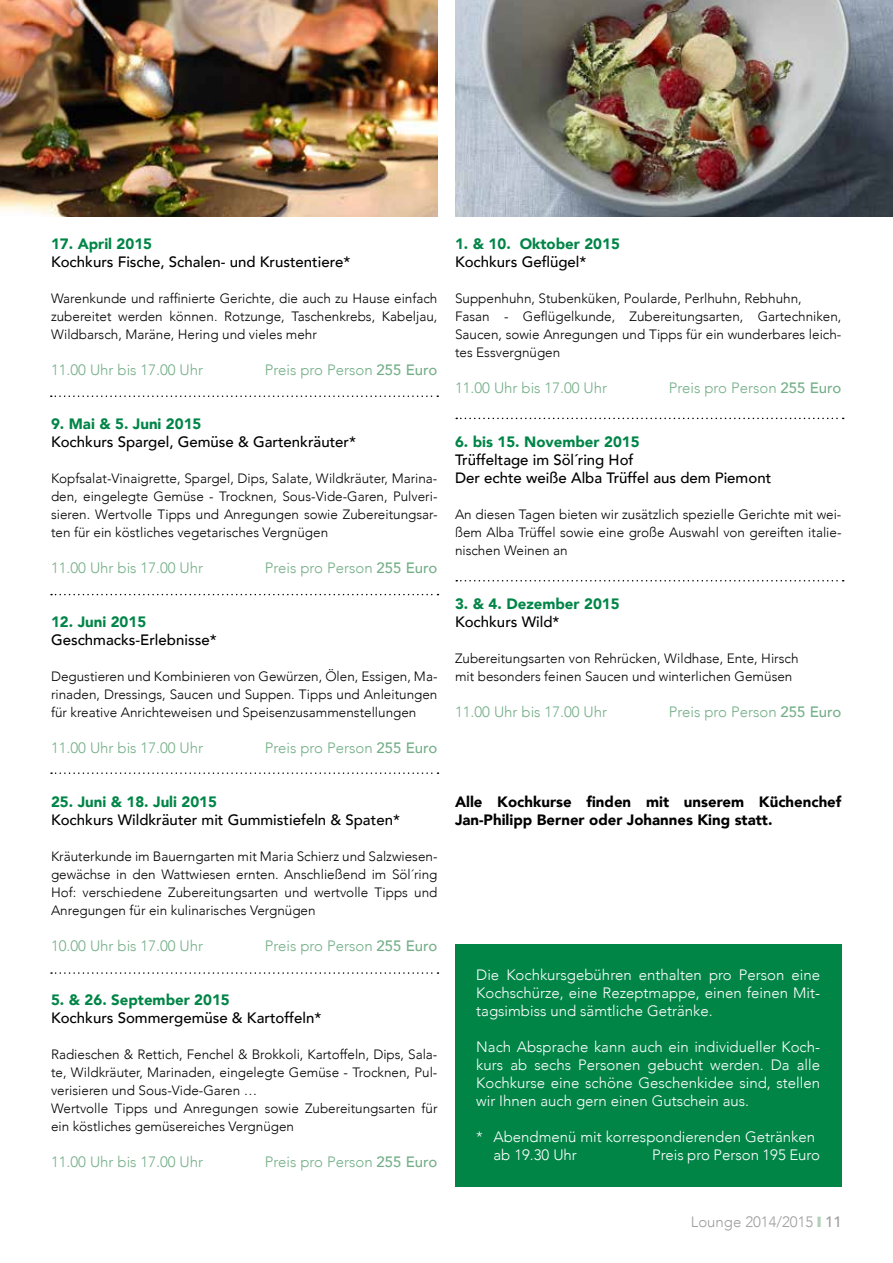
<style>
.page{position:relative;width:893px;height:1263px;background:#fff}
.page>*{position:absolute;margin:0;border:0;box-sizing:border-box;transform-origin:0 0}
.t1{font:300 15px/18px "Avenir";color:#fff;text-align:justify}
.t2{font:300 15px "Avenir";color:#75af88}
.t3{font:500 15px/18px "Avenir";color:#000}
.t4{font:900 15px "Avenir";color:#008547}
.t5{font:900 15px/18px "Avenir";color:#000}
.t6{font:300 15px "Avenir";color:#9d9d9c}
.t7{font:300 13.5px/18px "Avenir";color:#000;text-align:justify}
.s1{font-weight:500}
.s2{color:#b4d0b9}
</style>
<div class="page">
<div style="left:455px;top:944px;width:386px;height:242px;background:#008547"></div>
<img style="left:0;top:0;width:437px;height:217px">
<img style="left:455px;top:0;width:438px;height:217px">
<svg style="left:51px;top:395px;width:387px;height:2px"></svg>
<svg style="left:51px;top:594px;width:387px;height:1px"></svg>
<svg style="left:51px;top:772px;width:387px;height:2px"></svg>
<svg style="left:51px;top:972px;width:387px;height:2px"></svg>
<svg style="left:456px;top:418px;width:388px;height:1px"></svg>
<svg style="left:456px;top:580px;width:388px;height:1px"></svg>
<p class="t4" style="left:51px;top:231px;width:103px">17. April 2015</p>
<p class="t3" style="left:51px;top:252px;width:301px">Kochkurs Fische, Schalen- und Krustentiere*</p>
<p class="t7" style="left:51px;top:289px;width:388px">Warenkunde und raffinierte Gerichte, die auch zu Hause einfach zubereitet werden können. Rotzunge, Taschenkrebs, Kabeljau, Wildbarsch, Maräne, Hering und vieles mehr</p>
<p class="t2" style="left:51px;top:361px;width:154px">11.00 Uhr bis 17.00 Uhr</p>
<p class="t2" style="left:265px;top:361px;width:174px">Preis pro Person <span class="s1">255 Euro</span></p>
<p class="t4" style="left:51px;top:411px;width:152px">9. Mai &amp; 5. Juni 2015</p>
<p class="t3" style="left:51px;top:432px;width:307px">Kochkurs Spargel, Gemüse &amp; Gartenkräuter*</p>
<p class="t7" style="left:51px;top:469px;width:388px">Kopfsalat-Vinaigrette, Spargel, Dips, Salate, Wildkräuter, Marina&shy;den, eingelegte Gemüse - Trocknen, Sous-Vide-Garen, Pulveri&shy;sieren. Wertvolle Tipps und Anregungen sowie Zubereitungsar&shy;ten für ein köstliches vegetarisches Vergnügen</p>
<p class="t2" style="left:51px;top:559px;width:154px">11.00 Uhr bis 17.00 Uhr</p>
<p class="t2" style="left:265px;top:559px;width:174px">Preis pro Person <span class="s1">255 Euro</span></p>
<p class="t4" style="left:51px;top:609px;width:97px">12. Juni 2015</p>
<p class="t3" style="left:51px;top:630px;width:167px">Geschmacks-Erlebnisse*</p>
<p class="t7" style="left:51px;top:667px;width:388px">Degustieren und Kombinieren von Gewürzen, Ölen, Essigen, Ma&shy;rinaden, Dressings, Saucen und Suppen. Tipps und Anleitungen für kreative Anrichteweisen und Speisenzusammenstellungen</p>
<p class="t2" style="left:51px;top:739px;width:154px">11.00 Uhr bis 17.00 Uhr</p>
<p class="t2" style="left:265px;top:739px;width:174px">Preis pro Person <span class="s1">255 Euro</span></p>
<p class="t4" style="left:51px;top:789px;width:168px">25. Juni &amp; 18. Juli 2015</p>
<p class="t3" style="left:51px;top:810px;width:350px">Kochkurs Wildkräuter mit Gummistiefeln &amp; Spaten*</p>
<p class="t7" style="left:51px;top:847px;width:388px">Kräuterkunde im Bauerngarten mit Maria Schierz und Salzwiesen&shy;gewächse in den Wattwiesen ernten. Anschließend im Söl´ring Hof: verschiedene Zubereitungsarten und wertvolle Tipps und Anregungen für ein kulinarisches Vergnügen</p>
<p class="t2" style="left:51px;top:937px;width:154px">10.00 Uhr bis 17.00 Uhr</p>
<p class="t2" style="left:265px;top:937px;width:174px">Preis pro Person <span class="s1">255 Euro</span></p>
<p class="t4" style="left:51px;top:987px;width:180px">5. &amp; 26. September 2015</p>
<p class="t3" style="left:51px;top:1008px;width:272px">Kochkurs Sommergemüse &amp; Kartoffeln*</p>
<p class="t7" style="left:51px;top:1045px;width:388px;text-align:left">Radieschen &amp; Rettich, Fenchel &amp; Brokkoli, Kartoffeln, Dips, Sala&shy;te, Wildkräuter, Marinaden, eingelegte Gemüse - Trocknen, Pul&shy;verisieren und Sous-Vide-Garen …<br>Wertvolle Tipps und Anregungen sowie Zubereitungsarten für ein köstliches gemüsereiches Vergnügen</p>
<p class="t2" style="left:51px;top:1153px;width:154px">11.00 Uhr bis 17.00 Uhr</p>
<p class="t2" style="left:265px;top:1153px;width:174px">Preis pro Person <span class="s1">255 Euro</span></p>
<p class="t4" style="left:455px;top:231px;width:166px">1. &amp; 10. Oktober 2015</p>
<p class="t3" style="left:455px;top:252px;width:133px">Kochkurs Geflügel*</p>
<p class="t7" style="left:455px;top:289px;width:388px;text-align:left">Suppenhuhn, Stubenküken, Poularde, Perlhuhn, Rebhuhn,<br>Fasan - Geflügelkunde, Zubereitungsarten, Gartechniken, Saucen, sowie Anregungen und Tipps für ein wunderbares leich&shy;tes Essvergnügen</p>
<p class="t2" style="left:455px;top:379px;width:154px">11.00 Uhr bis 17.00 Uhr</p>
<p class="t2" style="left:669px;top:379px;width:174px">Preis pro Person <span class="s1">255 Euro</span></p>
<p class="t4" style="left:455px;top:429px;width:186px">6. bis 15. November 2015</p>
<p class="t3" style="left:455px;top:450px;width:318px">Trüffeltage im Söl´ring Hof<br>Der echte weiße Alba Trüffel aus dem Piemont</p>
<p class="t7" style="left:455px;top:505px;width:388px">An diesen Tagen bieten wir zusätzlich spezielle Gerichte mit wei&shy;ßem Alba Trüffel sowie eine große Auswahl von gereiften italie&shy;nischen Weinen an</p>
<p class="t4" style="left:455px;top:591px;width:166px">3. &amp; 4. Dezember 2015</p>
<p class="t3" style="left:455px;top:612px;width:106px">Kochkurs Wild*</p>
<p class="t7" style="left:455px;top:649px;width:345px">Zubereitungsarten von Rehrücken, Wildhase, Ente, Hirsch mit besonders feinen Saucen und winterlichen Gemüsen</p>
<p class="t2" style="left:455px;top:703px;width:154px">11.00 Uhr bis 17.00 Uhr</p>
<p class="t2" style="left:669px;top:703px;width:174px">Preis pro Person <span class="s1">255 Euro</span></p>
<p class="t5" style="left:455px;top:792px;width:388px">Alle Kochkurse finden mit unserem Küchenchef<br>Jan-Philipp Berner oder Johannes King statt.</p>
<p class="t1" style="left:476px;top:966px;width:345px">Die Kochkursgebühren enthalten pro Person eine Kochschürze, eine Rezeptmappe, einen feinen Mit&shy;tagsimbiss und sämtliche Getränke.</p>
<p class="t1" style="left:476px;top:1038px;width:345px">Nach Absprache kann auch ein individueller Koch&shy;kurs ab sechs Personen gebucht werden. Da alle Kochkurse eine schöne Geschenkidee sind, stellen wir Ihnen auch gern einen Gutschein aus.</p>
<p class="t1" style="left:493px;top:1128px;width:323px;text-indent:-17px">* Abendmenü mit korrespondierenden Getränken ab 19.30 Uhr</p>
<p class="t1" style="left:652px;top:1146px;width:170px">Preis pro Person 195 Euro</p>
<p class="t6" style="left:691px;top:1213px;width:153px">Lounge 2014/2015 <span class="s2">❙</span> <span class="s1">11</span></p>
</div>
